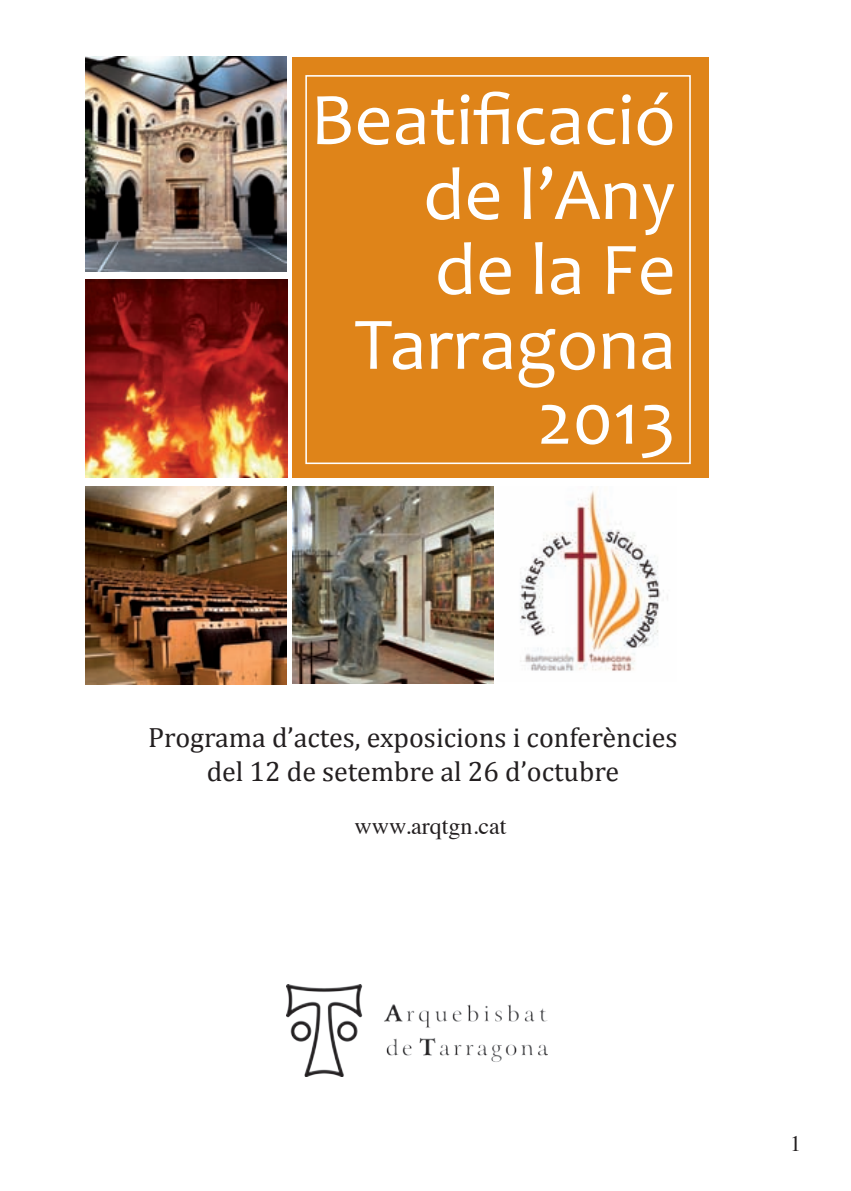
<style>
.page{position:relative;width:851px;height:1191px;background:#fff}
.page>*{position:absolute;margin:0;border:0;box-sizing:border-box;transform-origin:0 0}
.t1{font:74.8px/74.8px "Candara";color:#fff;text-align:right}
.t2{font:28px/33.6px "Cambria";color:#231f20;text-align:center}
.t3{font:24px "Times";color:#231f20}
.t4{font:22px "Times";color:#231f20}
</style>
<div class="page">
<div style="left:292px;top:57px;width:416px;height:420px;background:#df8419"></div>
<div style="left:305px;top:75px;width:385px;height:389px;border:2px solid #fff"></div>
<img style="left:85px;top:57px;width:201px;height:214px">
<img style="left:85px;top:279px;width:202px;height:198px">
<img style="left:85px;top:486px;width:201px;height:199px">
<img style="left:292px;top:486px;width:201px;height:197px">
<img style="left:286px;top:984px;width:261px;height:92px">
<img style="left:520px;top:486px;width:148px;height:185px">
<h1 class="t1" style="left:310px;top:83px;width:367px">Beatificació de l’Any<br>de la Fe<br>Tarragona<br>2013</h1>
<p class="t2" style="left:148px;top:721px;width:531px">Programa d’actes, exposicions i conferències del 12 de setembre al 26 d’octubre</p>
<p class="t3" style="left:354px;top:804px;width:153px">www.arqtgn.cat</p>
<p class="t4" style="left:790px;top:1122px;width:12px">1</p>
</div>
